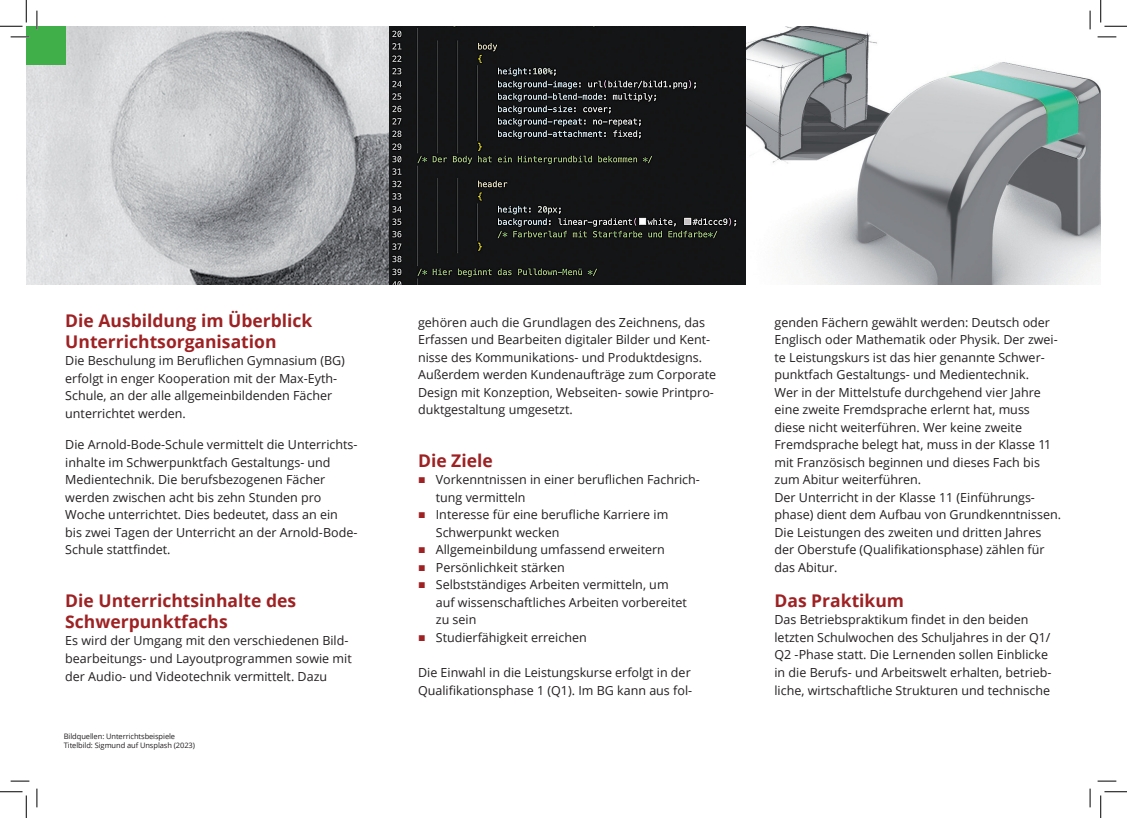
<style>
.page{position:relative;width:1127px;height:818px;background:#fff}
.page>*{position:absolute;margin:0;border:0;box-sizing:border-box;transform-origin:0 0}
.t1{font:700 17.5px/21px "Open Sans";color:#9e2123}
.t2{font:12.5px/17.5px "Open Sans";color:#231f20}
.t3{font:7.5px/9px "Open Sans";letter-spacing:-.01em;color:#231f20}
.s1{font-family:"Arial";color:#9e2123}
</style>
<div class="page">
<img style="left:26px;top:26px;width:1074px;height:259px">
<svg style="left:389px;top:26px;width:357px;height:259px;fill:#141516"></svg>
<div style="left:26px;top:26px;width:39px;height:39px;background:#40ae49"></div>
<svg style="left:11px;top:36px;width:18px;height:2px"></svg>
<svg style="left:1097px;top:36px;width:18px;height:2px"></svg>
<svg style="left:11px;top:780px;width:18px;height:2px"></svg>
<svg style="left:1097px;top:780px;width:18px;height:2px"></svg>
<svg style="left:36px;top:11px;width:2px;height:18px"></svg>
<svg style="left:36px;top:788px;width:2px;height:19px"></svg>
<svg style="left:1088px;top:11px;width:2px;height:18px"></svg>
<svg style="left:1089px;top:788px;width:1px;height:19px"></svg>
<svg style="left:0;top:0;width:27px;height:27px"></svg>
<svg style="left:0;top:791px;width:27px;height:27px"></svg>
<svg style="left:1100px;top:0;width:26px;height:27px"></svg>
<svg style="left:1100px;top:791px;width:26px;height:27px"></svg>
<h1 class="t1" style="left:65px;top:310px;width:248px">Die Ausbildung im Überblick<br>Unterrichtsorganisation</h1>
<p class="t2" style="left:65px;top:352px;width:281px">Die Beschulung im Beruflichen Gymnasium (BG) erfolgt in enger Kooperation mit der Max-Eyth-Schule, an der alle allgemeinbildenden Fächer unterrichtet werden.</p>
<p class="t2" style="left:65px;top:436px;width:294px">Die Arnold-Bode-Schule vermittelt die Unterrichts&shy;inhalte im Schwerpunktfach Gestaltungs- und Medientechnik. Die berufsbezogenen Fächer werden zwischen acht bis zehn Stunden pro Woche unterrichtet. Dies bedeutet, dass an ein bis zwei Tagen der Unterricht an der Arnold-Bode-Schule stattfindet.</p>
<h1 class="t1" style="left:65px;top:590px;width:232px">Die Unterrichtsinhalte des<br>Schwerpunktfachs</h1>
<p class="t2" style="left:65px;top:632px;width:288px">Es wird der Umgang mit den verschiedenen Bild&shy;bearbeitungs- und Layoutprogrammen sowie mit der Audio- und Videotechnik vermittelt. Dazu</p>
<p class="t3" style="left:64px;top:731px;width:133px">Bildquellen: Unterrichtsbeispiele<br>Titelbild: Sigmund auf Unsplash (2023)</p>
<p class="t2" style="left:418px;top:313px;width:299px">gehören auch die Grundlagen des Zeichnens, das Erfassen und Bearbeiten digitaler Bilder und Kent&shy;nisse des Kommunikations- und Produktdesigns.<br>Außerdem werden Kundenaufträge zum Corporate Design mit Konzeption, Webseiten- sowie Printpro&shy;duktgestaltung umgesetzt.</p>
<h1 class="t1" style="left:418px;top:450px;width:76px">Die Ziele</h1>
<p class="t2" style="left:435px;top:471px;width:265px;text-indent:-18px"><span class="s1">■</span> Vorkenntnissen in einer beruflichen Fachrich&shy;tung vermitteln</p>
<p class="t2" style="left:435px;top:506px;width:234px;text-indent:-18px"><span class="s1">■</span> Interesse für eine berufliche Karriere im<br>Schwerpunkt wecken</p>
<p class="t2" style="left:418px;top:541px;width:248px"><span class="s1">■</span> Allgemeinbildung umfassend erweitern</p>
<p class="t2" style="left:418px;top:558px;width:148px"><span class="s1">■</span> Persönlichkeit stärken</p>
<p class="t2" style="left:435px;top:576px;width:252px;text-indent:-18px"><span class="s1">■</span> Selbstständiges Arbeiten vermitteln, um auf wissenschaftliches Arbeiten vorbereitet zu sein</p>
<p class="t2" style="left:418px;top:628px;width:170px"><span class="s1">■</span> Studierfähigkeit erreichen</p>
<p class="t2" style="left:418px;top:663px;width:275px">Die Einwahl in die Leistungskurse erfolgt in der<br>Qualifikationsphase 1 (Q1). Im BG kann aus fol-</p>
<p class="t2" style="left:774px;top:313px;width:288px">genden Fächern gewählt werden: Deutsch oder Englisch oder Mathematik oder Physik. Der zwei&shy;te Leistungskurs ist das hier genannte Schwer&shy;punktfach Gestaltungs- und Medientechnik.<br>Wer in der Mittelstufe durchgehend vier Jahre eine zweite Fremdsprache erlernt hat, muss diese nicht weiterführen. Wer keine zweite Fremdsprache belegt hat, muss in der Klasse 11 mit Französisch beginnen und dieses Fach bis zum Abitur weiterführen.<br>Der Unterricht in der Klasse 11 (Einführungs&shy;phase) dient dem Aufbau von Grundkenntnissen.<br>Die Leistungen des zweiten und dritten Jahres der Oberstufe (Qualifikationsphase) zählen für das Abitur.</p>
<h1 class="t1" style="left:774px;top:590px;width:131px">Das Praktikum</h1>
<p class="t2" style="left:774px;top:611px;width:278px">Das Betriebspraktikum findet in den beiden letzten Schulwochen des Schuljahres in der Q1/ Q2 -Phase statt. Die Lernenden sollen Einblicke in die Berufs- und Arbeitswelt erhalten, betrieb&shy;liche, wirtschaftliche Strukturen und technische</p>
</div>
